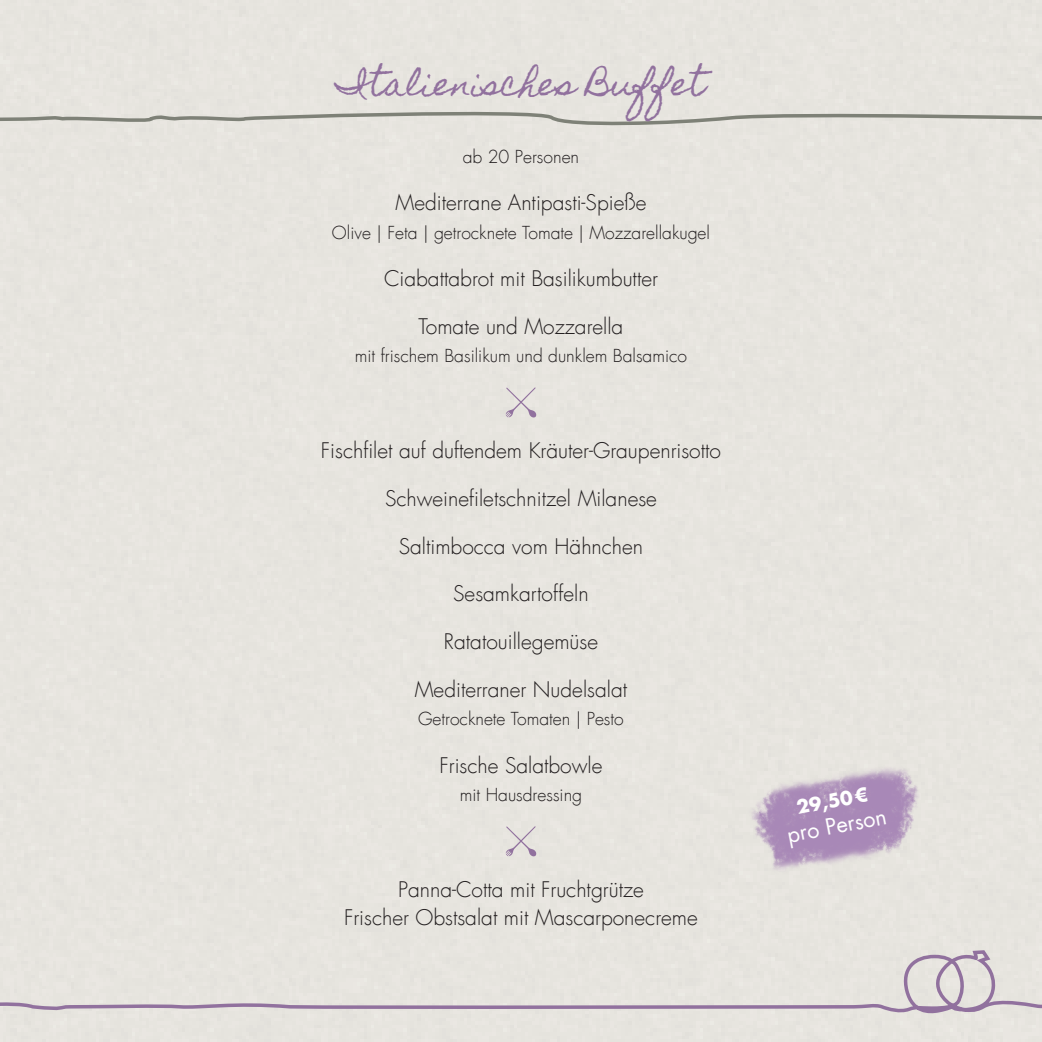
<style>
.page{position:relative;width:1042px;height:1042px;background:#fff}
.page>*{position:absolute;margin:0;border:0;box-sizing:border-box;transform-origin:0 0}
.t1{font:31.5px "Homemade Apple";color:#91719e}
.t2{font:21.7px "Futura LT";color:#fff}
.t3{font:300 21px/28px "Futura LT";color:#231f20;text-align:center}
.t4{font:700 18.38px "Futura LT";color:#fff}
.t5{font:300 17.5px "Futura LT";color:#231f20}
</style>
<div class="page">
<svg style="left:0;top:948px;width:1042px;height:69px;background:#e1dcda"></svg>
<svg style="left:0;top:81px;width:1042px;height:46px;background:#dedcd6"></svg>
<svg style="left:506px;top:387px;width:31px;height:31px"></svg>
<svg style="left:506px;top:826px;width:31px;height:31px"></svg>
<img style="left:662px;top:705px;width:321px;height:183px">
<h1 class="t1" style="left:337px;top:66px;width:370px">Italienisches Buffet</h1>
<p class="t5" style="left:463px;top:146px;width:118px">ab 20 Personen</p>
<p class="t3" style="left:395px;top:189px;width:252px">Mediterrane Antipasti-Spieße</p>
<p class="t5" style="left:332px;top:221px;width:380px">Olive | Feta | getrocknete Tomate | Mozzarellakugel</p>
<p class="t3" style="left:384px;top:265px;width:275px">Ciabattabrot mit Basilikumbutter</p>
<p class="t3" style="left:418px;top:313px;width:206px">Tomate und Mozzarella</p>
<p class="t5" style="left:355px;top:345px;width:334px">mit frischem Basilikum und dunklem Balsamico</p>
<p class="t3" style="left:321px;top:437px;width:402px">Fischfilet auf duftendem Kräuter-Graupenrisotto</p>
<p class="t3" style="left:385px;top:485px;width:273px">Schweinefiletschnitzel Milanese</p>
<p class="t3" style="left:399px;top:532px;width:246px">Saltimbocca vom Hähnchen</p>
<p class="t3" style="left:453px;top:580px;width:137px">Sesamkartoffeln</p>
<p class="t3" style="left:444px;top:628px;width:156px">Ratatouillegemüse</p>
<p class="t3" style="left:415px;top:676px;width:214px">Mediterraner Nudelsalat</p>
<p class="t5" style="left:418px;top:708px;width:207px">Getrocknete Tomaten | Pesto</p>
<p class="t3" style="left:439px;top:752px;width:164px">Frische Salatbowle</p>
<p class="t5" style="left:460px;top:784px;width:124px">mit Hausdressing</p>
<p class="t3" style="left:344px;top:876px;width:355px">Panna-Cotta mit Fruchtgrütze<br>Frischer Obstsalat mit Mascarponecreme</p>
<p class="t4" style="left:794px;top:795px;width:73px;rotate:-11deg">29,50€</p>
<p class="t2" style="left:785px;top:821px;width:102px;rotate:-11deg">pro Person</p>
</div>
